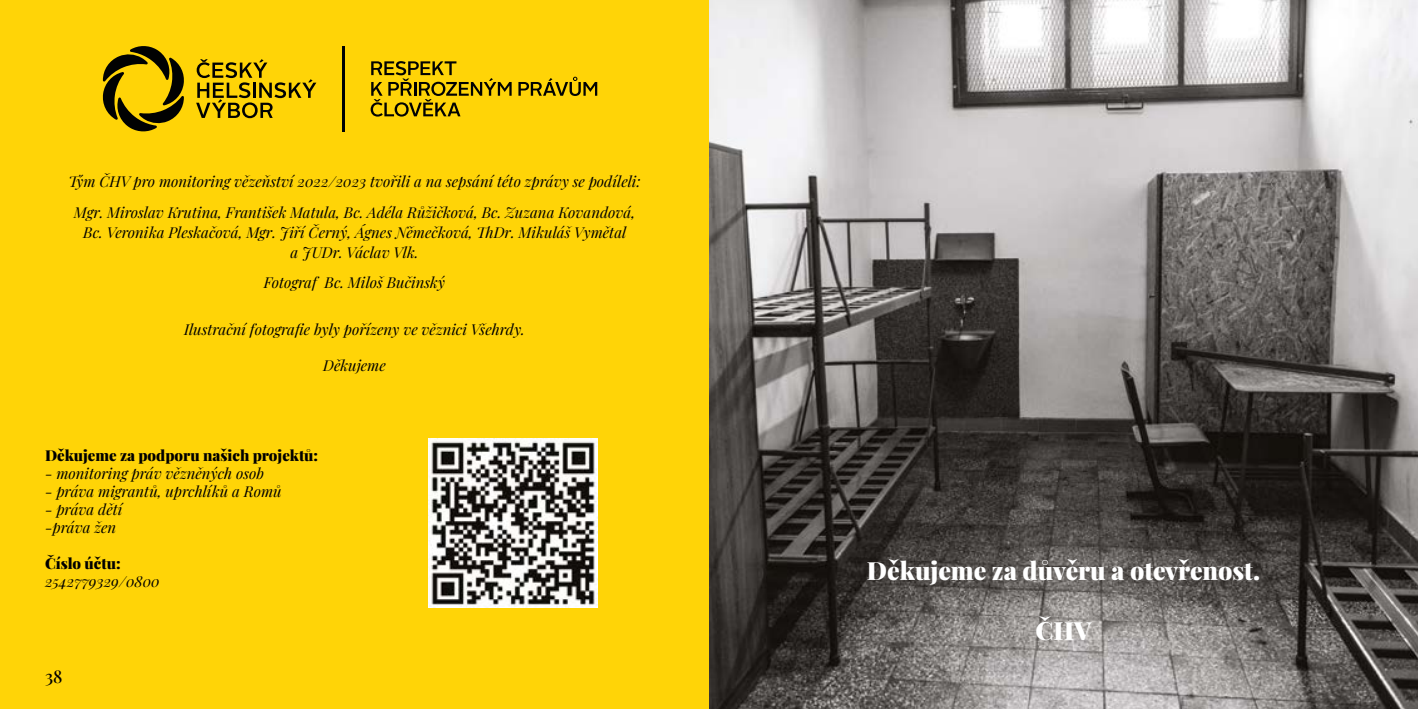
<style>
.page{position:relative;width:1418px;height:709px;background:#fff}
.page>*{position:absolute;margin:0;border:0;box-sizing:border-box;transform-origin:0 0}
.t1{font:900 25px "Playfair Display";color:#fff}
.t2{font:500 17.5px "Playfair Display";color:#000}
.t3{font:italic 15px/30.6px "Playfair Display";color:#000;text-align:center}
.t4{font:900 15px "Playfair Display";color:#000}
</style>
<div class="page">
<div style="left:0;top:0;width:1417px;height:709px;background:#ffd407"></div>
<img style="left:709px;top:0;width:708px;height:709px">
<img style="left:429px;top:438px;width:168px;height:169px">
<svg style="left:518px;top:77px;width:79px;height:19px"></svg>
<svg style="left:370px;top:61px;width:141px;height:56px"></svg>
<hr style="left:342px;top:47px;width:3px;height:85px;background:#010202">
<svg style="left:196px;top:59px;width:120px;height:59px"></svg>
<svg style="left:102px;top:46px;width:82px;height:86px"></svg>
<p class="t3" style="left:68px;top:165px;width:574px">Tým ČHV pro monitoring vězeňství 2022/2023 tvořili a na sepsání této zprávy se podíleli:<br>Mgr. Miroslav Krutina, František Matula, Bc. Adéla Růžičková, Bc. Zuzana Kovandová,</p>
<p class="t3" style="left:83px;top:221px;width:544px;line-height:20px">Bc. Veronika Pleskačová, Mgr. Jiří Černý, Ágnes Němečková, ThDr. Mikuláš Vymětal a JUDr. Václav Vlk.</p>
<p class="t3" style="left:264px;top:266px;width:183px">Fotograf Bc. Miloš Bučinský</p>
<p class="t3" style="left:184px;top:313px;width:342px">Ilustrační fotografie byly pořízeny ve věznici Všehrdy.</p>
<p class="t3" style="left:323px;top:349px;width:64px">Děkujeme</p>
<p class="t4" style="left:45px;top:443px;width:275px">Děkujeme za podporu našich projektů:</p>
<p class="t3" style="left:45px;top:457px;width:220px">- monitoring práv vězněných osob</p>
<p class="t3" style="left:45px;top:475px;width:238px">- práva migrantů, uprchlíků a Romů</p>
<p class="t3" style="left:45px;top:499px;width:79px;line-height:18px;text-align:left">- práva dětí -práva žen</p>
<p class="t4" style="left:45px;top:551px;width:77px">Číslo účtu:</p>
<p class="t3" style="left:45px;top:565px;width:116px">2542779329/0800</p>
<p class="t2" style="left:45px;top:662px;width:19px">38</p>
<h1 class="t1" style="left:866px;top:551px;width:394px">Děkujeme za důvěru a otevřenost.</h1>
<h1 class="t1" style="left:1035px;top:611px;width:57px">ČHV</h1>
</div>
